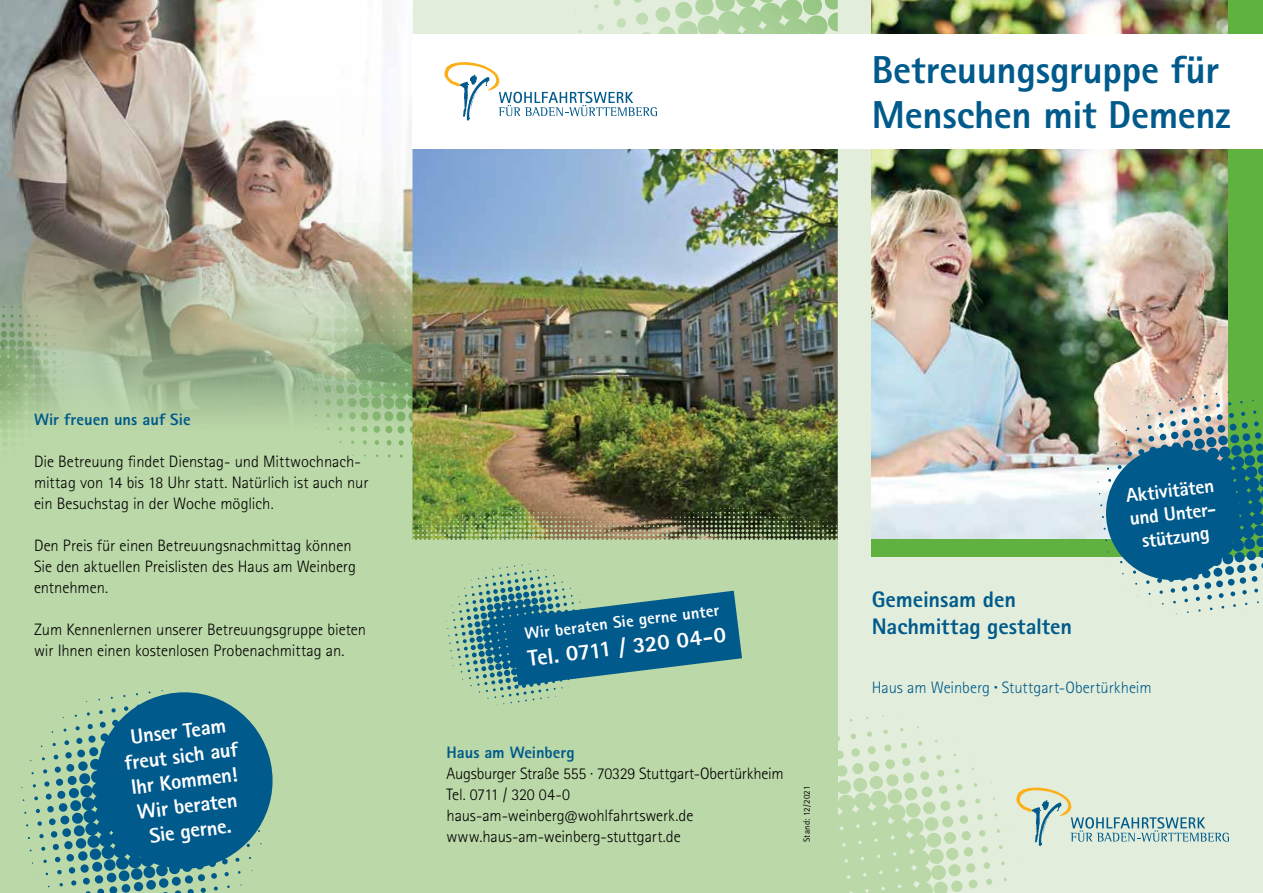
<style>
.page{position:relative;width:1263px;height:893px;background:#fff}
.page>*{position:absolute;margin:0;border:0;box-sizing:border-box;transform-origin:0 0}
.t1{font:800 39px/45px "Rotis Sans Serif Std";letter-spacing:-.01em;color:#005a8b}
.t2{font:800 22.5px/27px "Rotis Sans Serif Std";letter-spacing:-.005em;color:#005a8b}
.t3{font:800 22.5px "Rotis Sans Serif Std";color:#fff}
.t4{font:800 20.85px/25px "Rotis Sans Serif Std";color:#fff;text-align:center}
.t5{font:800 19.5px/23.4px "Rotis Sans Serif Std";color:#fff;text-align:center}
.t6{font:300 16.5px/21px "Rotis Sans Serif Std";letter-spacing:-.005em;color:#000}
.t7{font:300 16.5px "Rotis Sans Serif Std";letter-spacing:-.005em;color:#005a8b}
.t8{font:800 16.5px "Rotis Sans Serif Std";color:#005a8b}
.t9{font:800 16.5px "Rotis Sans Serif Std";color:#fff}
.t10{font:9px "Rotis Sans Serif Std";letter-spacing:.02em;color:#000}
</style>
<div class="page">
<div style="left:838px;top:0;width:425px;height:893px;background:#e2eedb"></div>
<img style="left:872px;top:0;width:357px;height:34px">
<div style="left:0;top:0;width:412px;height:893px;background:#bbd8a8"></div>
<img style="left:0;top:0;width:412px;height:417px">
<svg style="left:278px;top:217px;width:134px;height:241px"></svg>
<svg style="left:0;top:298px;width:80px;height:147px"></svg>
<svg style="left:551px;top:0;width:287px;height:34px;background:#c5dfba"></svg>
<img style="left:412px;top:149px;width:426px;height:359px">
<div style="left:412px;top:540px;width:426px;height:353px;background:#bbd8a8"></div>
<img style="left:412px;top:508px;width:426px;height:32px">
<img style="left:872px;top:149px;width:357px;height:391px">
<div style="left:1229px;top:0;width:34px;height:546px;background:#61b141"></div>
<div style="left:872px;top:540px;width:391px;height:17px;background:#61b141"></div>
<svg style="left:1097px;top:390px;width:166px;height:226px"></svg>
<div style="left:1106px;top:446px;width:133px;height:134px;background:#005a8b;border-radius:50%"></div>
<svg style="left:838px;top:713px;width:391px;height:180px"></svg>
<svg style="left:446px;top:563px;width:296px;height:142px"></svg>
<div style="left:412px;top:34px;width:851px;height:115px;background:#fff"></div>
<svg style="left:444px;top:62px;width:213px;height:59px"></svg>
<svg style="left:21px;top:690px;width:249px;height:203px"></svg>
<div style="left:96px;top:692px;width:177px;height:177px;background:#005a8b;border-radius:50%"></div>
<h1 class="t1" style="left:872px;top:46px;width:360px">Betreuungsgruppe für<br>Menschen mit Demenz</h1>
<p class="t8" style="left:34px;top:409px;width:158px">Wir freuen uns auf Sie</p>
<p class="t6" style="left:34px;top:452px;width:336px">Die Betreuung findet Dienstag- und Mittwochnach&shy;mittag von 14 bis 18 Uhr statt. Natürlich ist auch nur ein Besuchstag in der Woche möglich.</p>
<p class="t6" style="left:34px;top:536px;width:323px">Den Preis für einen Betreuungsnachmittag können<br>Sie den aktuellen Preislisten des Haus am Weinberg entnehmen.</p>
<p class="t6" style="left:34px;top:620px;width:334px">Zum Kennenlernen unserer Betreuungsgruppe bieten wir Ihnen einen kostenlosen Probenachmittag an.</p>
<p class="t4" style="left:120px;top:725px;width:115px;rotate:-7deg">Unser Team freut sich auf<br>Ihr Kommen!<br>Wir beraten<br>Sie gerne.</p>
<p class="t9" style="left:523px;top:623px;width:197px;rotate:-7deg">Wir beraten Sie gerne unter</p>
<h2 class="t3" style="left:526px;top:644px;width:201px;rotate:-7deg">Tel. 0711 / 320 04-0</h2>
<p class="t8" style="left:446px;top:742px;width:130px">Haus am Weinberg</p>
<p class="t6" style="left:446px;top:763px;width:339px">Augsburger Straße 555 · 70329 Stuttgart-Obertürkheim Tel. 0711 / 320 04-0 haus-am-weinberg@wohlfahrtswerk.de www.haus-am-weinberg-stuttgart.de</p>
<p class="t10" style="left:802px;top:842px;width:58px;rotate:-90deg">Stand: 12/2021</p>
<h2 class="t2" style="left:872px;top:585px;width:202px">Gemeinsam den<br>Nachmittag gestalten</h2>
<p class="t5" style="left:1124px;top:484px;width:90px;rotate:-7deg">Aktivitäten und Unter&shy;stützung</p>
<p class="t7" style="left:872px;top:678px;width:281px">Haus am Weinberg <sup>•</sup> Stuttgart-Obertürkheim</p>
</div>
